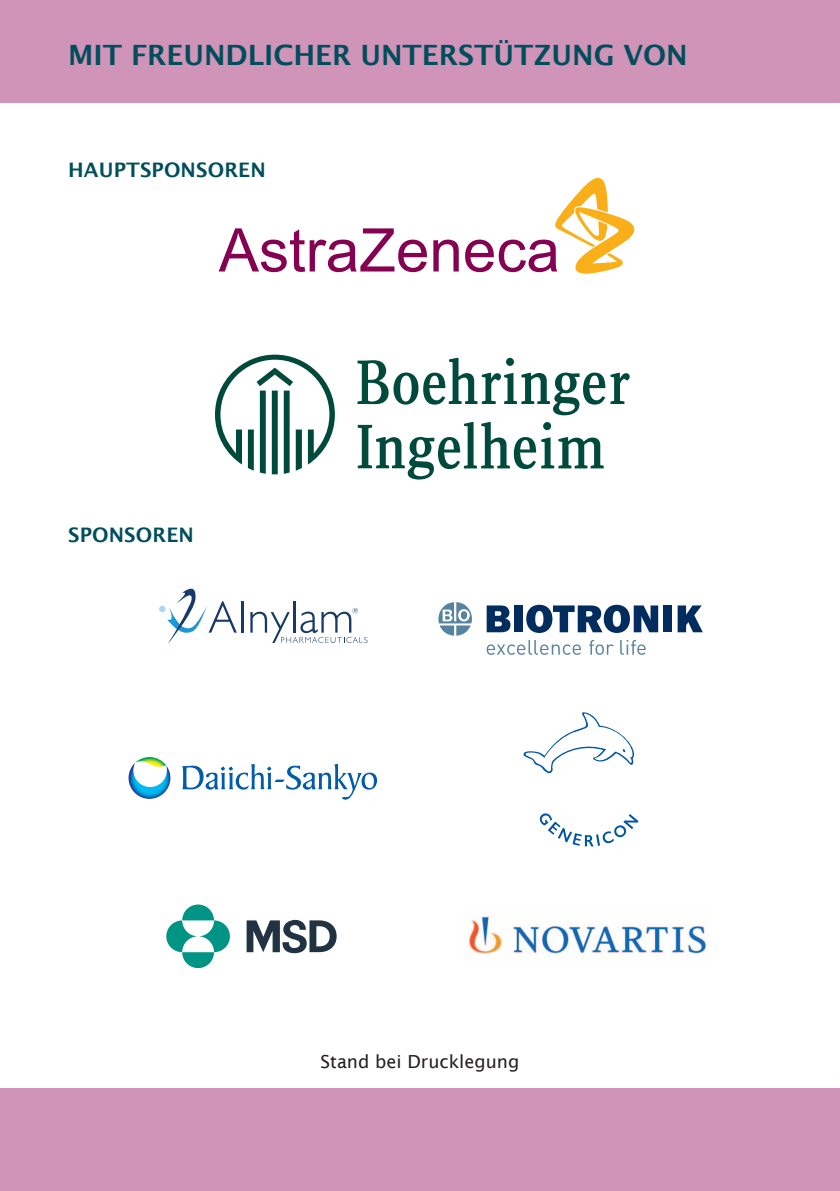
<style>
.page{position:relative;width:840px;height:1191px;background:#fff}
.page>*{position:absolute;margin:0;border:0;box-sizing:border-box;transform-origin:0 0}
.t1{font:60.2px "Arial";color:#850152}
.t2{font:600 28px "Lucida Sans";color:#004e5b}
.t3{font:600 20px "Lucida Sans";letter-spacing:.005em;color:#004e5b}
.t4{font:18px "Lucida Sans";color:#231f20}
</style>
<div class="page">
<svg style="left:555px;top:178px;width:79px;height:96px"></svg>
<svg style="left:215px;top:354px;width:120px;height:120px"></svg>
<svg style="left:357px;top:358px;width:272px;height:121px"></svg>
<div style="left:0;top:1089px;width:839px;height:102px;background:#d194b9"></div>
<div style="left:0;top:0;width:839px;height:102px;background:#d194b9"></div>
<svg style="left:486px;top:640px;width:94px;height:15px"></svg>
<svg style="left:589px;top:640px;width:24px;height:15px"></svg>
<svg style="left:620px;top:640px;width:25px;height:15px"></svg>
<svg style="left:486px;top:605px;width:24px;height:27px"></svg>
<div style="left:513px;top:605px;width:9px;height:27px;background:#002d5e"></div>
<div style="left:663px;top:605px;width:8px;height:27px;background:#002d5e"></div>
<svg style="left:677px;top:605px;width:25px;height:27px"></svg>
<svg style="left:526px;top:605px;width:131px;height:28px"></svg>
<svg style="left:438px;top:602px;width:33px;height:33px"></svg>
<svg style="left:182px;top:764px;width:195px;height:35px"></svg>
<svg style="left:128px;top:757px;width:42px;height:42px"></svg>
<svg style="left:166px;top:904px;width:64px;height:64px"></svg>
<svg style="left:246px;top:920px;width:90px;height:33px"></svg>
<svg style="left:523px;top:712px;width:111px;height:61px"></svg>
<svg style="left:539px;top:813px;width:99px;height:33px"></svg>
<svg style="left:159px;top:588px;width:78px;height:56px"></svg>
<hr style="left:241px;top:601px;width:2px;height:31px;background:#163966">
<hr style="left:293px;top:601px;width:2px;height:31px;background:#163966">
<svg style="left:250px;top:608px;width:117px;height:35px"></svg>
<img style="left:468px;top:916px;width:238px;height:38px">
<p class="t2" style="left:68px;top:44px;width:620px">MIT FREUNDLICHER UNTERSTÜTZUNG VON</p>
<p class="t3" style="left:68px;top:162px;width:199px">HAUPTSPONSOREN</p>
<p class="t1" style="left:219px;top:215px;width:342px">AstraZeneca</p>
<p class="t3" style="left:68px;top:526px;width:127px">SPONSOREN</p>
<p class="t4" style="left:320px;top:1051px;width:200px">Stand bei Drucklegung</p>
</div>
